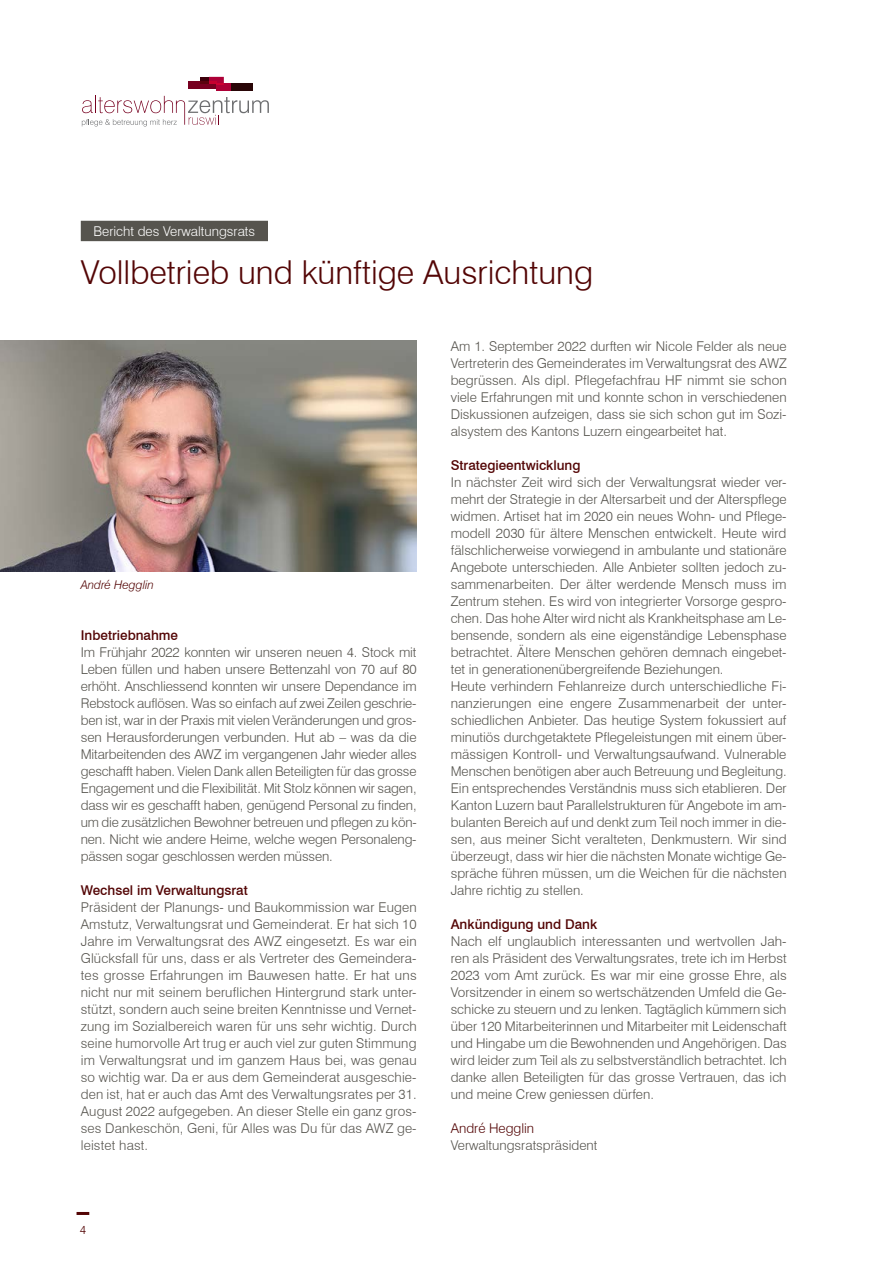
<style>
.page{position:relative;width:893px;height:1263px;background:#fff}
.page>*{position:absolute;margin:0;border:0;box-sizing:border-box;transform-origin:0 0}
.Titel{font:300 33px "Swiss 721 BT";color:#530505}
.Lauftext{font:300 13.5px/17px "Swiss 721 BT";color:#56544e;text-align:justify}
.Zwischentitel_ohne_A{font:500 13.5px "Swiss 721 BT";color:#530505}
.Obertitel{font:300 13.5px "Swiss 721 BT";color:#fff}
.Name_-_Position{font:300 13.5px "Swiss 721 BT";color:#56544e}
.Name_-_Position-2{font:300 13.5px "Swiss 721 BT";color:#530505}
.Legende{font:italic 300 12px "Swiss 721 BT";color:#530505}
.t1{font:300 12px "Swiss 721 BT";color:#530505}
</style>
<div class="page">
<svg style="left:77px;top:1212px;width:12px;height:3px"></svg>
<div style="left:189px;top:82px;width:27px;height:7px;background:#770020"></div>
<div style="left:216px;top:83px;width:15px;height:8px;background:#ad0036"></div>
<div style="left:231px;top:83px;width:22px;height:8px;background:#290607"></div>
<svg style="left:200px;top:77px;width:24px;height:7px"></svg>
<svg style="left:82px;top:96px;width:187px;height:30px"></svg>
<div style="left:81px;top:221px;width:187px;height:20px;background:#56544e"></div>
<img style="left:0;top:340px;width:417px;height:232px">
<p class="Obertitel" style="left:94px;top:223px;width:163px">Bericht des Verwaltungsrats</p>
<p class="Titel" style="left:81px;top:252px;width:514px">Vollbetrieb und künftige Ausrichtung</p>
<p class="Legende" style="left:81px;top:577px;width:75px">André Hegglin</p>
<p class="Zwischentitel_ohne_A" style="left:81px;top:627px;width:99px">Inbetriebnahme</p>
<p class="Lauftext" style="left:81px;top:644px;width:338px">Im Frühjahr 2022 konnten wir unseren neuen 4. Stock mit Leben füllen und haben unsere Bettenzahl von 70 auf 80 erhöht. Anschliessend konnten wir unsere Dependance im Rebstock auflösen. Was so einfach auf zwei Zeilen geschrie&shy;ben ist, war in der Praxis mit vielen Veränderungen und gros&shy;sen Herausforderungen verbunden. Hut ab – was da die Mitarbeitenden des AWZ im vergangenen Jahr wieder alles geschafft haben. Vielen Dank allen Beteiligten für das grosse Engagement und die Flexibilität. Mit Stolz können wir sagen, dass wir es geschafft haben, genügend Personal zu finden, um die zusätzlichen Bewohner betreuen und pflegen zu kön&shy;nen. Nicht wie andere Heime, welche wegen Personaleng&shy;pässen sogar geschlossen werden müssen.</p>
<p class="Zwischentitel_ohne_A" style="left:81px;top:882px;width:168px">Wechsel im Verwaltungsrat</p>
<p class="Lauftext" style="left:81px;top:899px;width:337px">Präsident der Planungs- und Baukommission war Eugen Amstutz, Verwaltungsrat und Gemeinderat. Er hat sich 10<br>Jahre im Verwaltungsrat des AWZ eingesetzt. Es war ein Glücksfall für uns, dass er als Vertreter des Gemeindera&shy;tes grosse Erfahrungen im Bauwesen hatte. Er hat uns nicht nur mit seinem beruflichen Hintergrund stark unter&shy;stützt, sondern auch seine breiten Kenntnisse und Vernet&shy;zung im Sozialbereich waren für uns sehr wichtig. Durch seine humorvolle Art trug er auch viel zur guten Stimmung im Verwaltungsrat und im ganzem Haus bei, was genau so wichtig war. Da er aus dem Gemeinderat ausgeschie&shy;den ist, hat er auch das Amt des Verwaltungsrates per 31.<br>August 2022 aufgegeben. An dieser Stelle ein ganz gros&shy;ses Dankeschön, Geni, für Alles was Du für das AWZ ge&shy;leistet hast.</p>
<p class="t1" style="left:80px;top:1222px;width:8px">4</p>
<p class="Lauftext" style="left:451px;top:337px;width:337px">Am 1. September 2022 durften wir Nicole Felder als neue Vertreterin des Gemeinderates im Verwaltungsrat des AWZ begrüssen. Als dipl. Pflegefachfrau HF nimmt sie schon viele Erfahrungen mit und konnte schon in verschiedenen Diskussionen aufzeigen, dass sie sich schon gut im Sozi&shy;alsystem des Kantons Luzern eingearbeitet hat.</p>
<p class="Zwischentitel_ohne_A" style="left:451px;top:457px;width:131px">Strategieentwicklung</p>
<p class="Lauftext" style="left:451px;top:473px;width:337px">In nächster Zeit wird sich der Verwaltungsrat wieder ver&shy;mehrt der Strategie in der Altersarbeit und der Alterspflege widmen. Artiset hat im 2020 ein neues Wohn- und Pflege&shy;modell 2030 für ältere Menschen entwickelt. Heute wird fälschlicherweise vorwiegend in ambulante und stationäre Angebote unterschieden. Alle Anbieter sollten jedoch zu&shy;sammenarbeiten. Der älter werdende Mensch muss im Zentrum stehen. Es wird von integrierter Vorsorge gespro&shy;chen. Das hohe Alter wird nicht als Krankheitsphase am Le&shy;bensende, sondern als eine eigenständige Lebensphase betrachtet. Ältere Menschen gehören demnach eingebet&shy;tet in generationenübergreifende Beziehungen.</p>
<p class="Lauftext" style="left:451px;top:678px;width:337px">Heute verhindern Fehlanreize durch unterschiedliche Fi&shy;nanzierungen eine engere Zusammenarbeit der unter&shy;schiedlichen Anbieter. Das heutige System fokussiert auf minutiös durchgetaktete Pflegeleistungen mit einem über&shy;mässigen Kontroll- und Verwaltungsaufwand. Vulnerable Menschen benötigen aber auch Betreuung und Begleitung.<br>Ein entsprechendes Verständnis muss sich etablieren. Der Kanton Luzern baut Parallelstrukturen für Angebote im am&shy;bulanten Bereich auf und denkt zum Teil noch immer in die&shy;sen, aus meiner Sicht veralteten, Denkmustern. Wir sind überzeugt, dass wir hier die nächsten Monate wichtige Ge&shy;spräche führen müssen, um die Weichen für die nächsten Jahre richtig zu stellen.</p>
<p class="Zwischentitel_ohne_A" style="left:451px;top:916px;width:148px">Ankündigung und Dank</p>
<p class="Lauftext" style="left:451px;top:933px;width:338px">Nach elf unglaublich interessanten und wertvollen Jah&shy;ren als Präsident des Verwaltungsrates, trete ich im Herbst 2023 vom Amt zurück. Es war mir eine grosse Ehre, als Vorsitzender in einem so wertschätzenden Umfeld die Ge&shy;schicke zu steuern und zu lenken. Tagtäglich kümmern sich über 120 Mitarbeiterinnen und Mitarbeiter mit Leidenschaft und Hingabe um die Bewohnenden und Angehörigen. Das wird leider zum Teil als zu selbstverständlich betrachtet. Ich danke allen Beteiligten für das grosse Vertrauen, das ich und meine Crew geniessen dürfen.</p>
<p class="Name_-_Position-2" style="left:451px;top:1120px;width:85px">André Hegglin</p>
<p class="Name_-_Position" style="left:451px;top:1137px;width:148px">Verwaltungsratspräsident</p>
</div>
